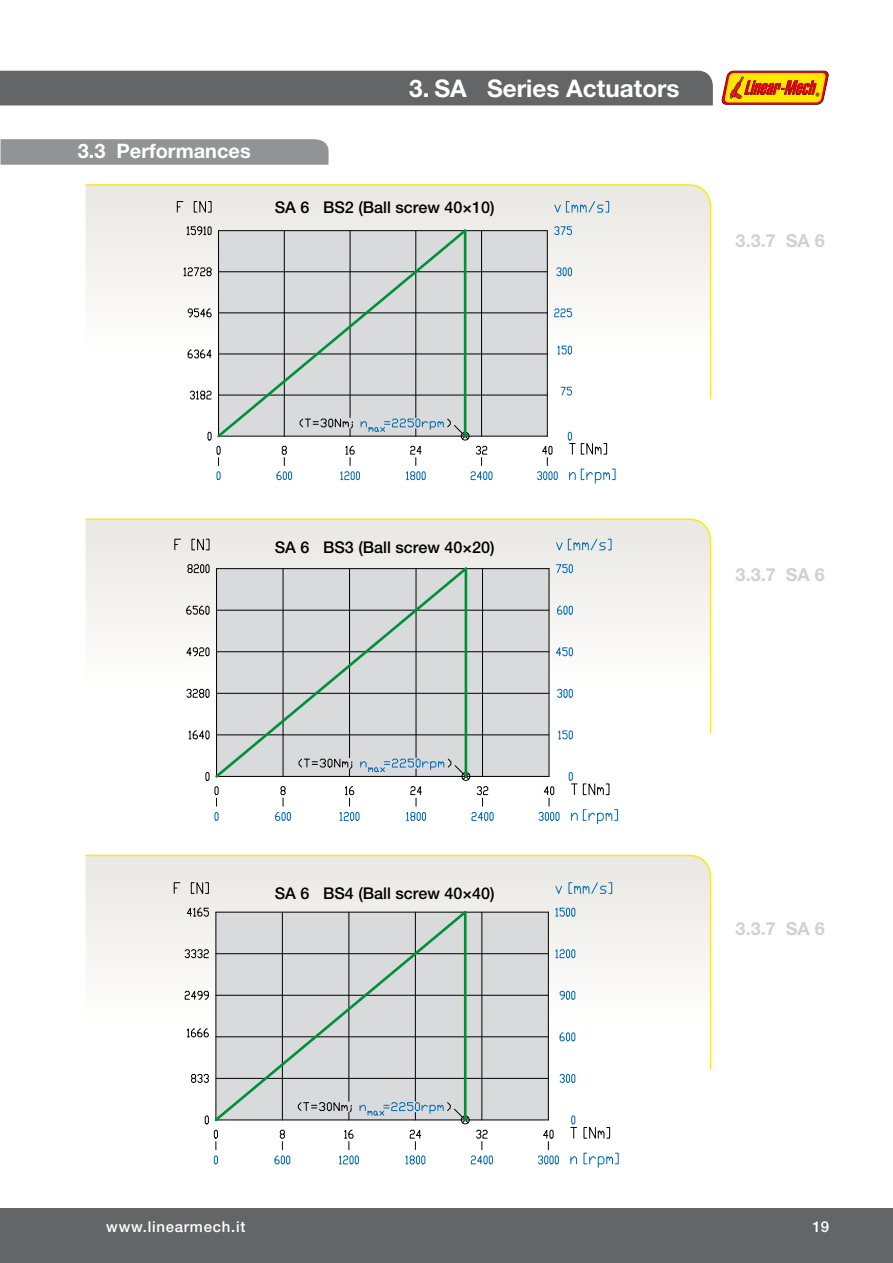
<style>
.page{position:relative;width:893px;height:1263px;background:#fff}
.page>*{position:absolute;margin:0;border:0;box-sizing:border-box;transform-origin:0 0}
.t1{font:700 24.3px "Helvetica Neue LT Std";color:#fff}
.t2{font:700 19.95px "Helvetica Neue LT Std";color:#fff}
.t3{font:700 18px "Helvetica Neue LT Std";color:#d0d1d2}
.t4{font:500 16.2px "Helvetica Neue LT Std";color:#000}
.t5{font:500 15px "Helvetica Neue LT Std";letter-spacing:.05em;color:#fff}
</style>
<div class="page">
<div style="left:0;top:71px;width:713px;height:34px;background:#646567"></div>
<svg style="left:85px;top:854px;width:627px;height:216px"></svg>
<svg style="left:85px;top:518px;width:627px;height:216px"></svg>
<svg style="left:85px;top:184px;width:627px;height:216px"></svg>
<div style="left:0;top:1209px;width:892px;height:54px;background:#646567"></div>
<svg style="left:721px;top:71px;width:108px;height:34px;background:#e7901a"></svg>
<div style="left:219px;top:231px;width:328px;height:205px;background:#d9dadb"></div>
<svg style="left:554px;top:204px;width:7px;height:10px"></svg>
<div style="left:566px;top:201px;width:4px;height:11px;border:1px solid #006ab3"></div>
<svg style="left:571px;top:201px;width:33px;height:12px"></svg>
<div style="left:605px;top:201px;width:4px;height:11px;border:1px solid #006ab3"></div>
<hr style="left:481px;top:231px;width:1px;height:205px;background:#000">
<hr style="left:219px;top:354px;width:328px;height:1px;background:#000">
<hr style="left:219px;top:230px;width:328px;height:1px;background:#000">
<hr style="left:547px;top:231px;width:1px;height:205px;background:#000">
<hr style="left:219px;top:395px;width:328px;height:1px;background:#000">
<hr style="left:219px;top:313px;width:328px;height:1px;background:#000">
<hr style="left:219px;top:271px;width:328px;height:1px;background:#000">
<svg style="left:568px;top:432px;width:7px;height:22px"></svg>
<svg style="left:581px;top:443px;width:21px;height:12px"></svg>
<div style="left:603px;top:443px;width:4px;height:11px;border:1px solid #000"></div>
<svg style="left:177px;top:201px;width:7px;height:12px"></svg>
<svg style="left:194px;top:199px;width:17px;height:16px"></svg>
<hr style="left:219px;top:436px;width:328px;height:1px;background:#000">
<svg style="left:207px;top:432px;width:14px;height:48px"></svg>
<svg style="left:276px;top:446px;width:16px;height:34px"></svg>
<svg style="left:537px;top:445px;width:21px;height:35px"></svg>
<svg style="left:215px;top:227px;width:254px;height:213px"></svg>
<svg style="left:186px;top:225px;width:26px;height:10px"></svg>
<svg style="left:187px;top:307px;width:25px;height:10px"></svg>
<svg style="left:183px;top:266px;width:29px;height:11px"></svg>
<svg style="left:187px;top:348px;width:25px;height:11px"></svg>
<svg style="left:189px;top:389px;width:23px;height:11px"></svg>
<svg style="left:554px;top:226px;width:18px;height:9px"></svg>
<svg style="left:556px;top:267px;width:16px;height:10px"></svg>
<svg style="left:554px;top:308px;width:18px;height:9px"></svg>
<svg style="left:557px;top:344px;width:15px;height:11px"></svg>
<svg style="left:560px;top:387px;width:12px;height:9px"></svg>
<svg style="left:569px;top:469px;width:46px;height:14px"></svg>
<svg style="left:299px;top:417px;width:194px;height:63px"></svg>
<div style="left:217px;top:569px;width:332px;height:207px;background:#d9dadb"></div>
<svg style="left:556px;top:538px;width:55px;height:14px"></svg>
<hr style="left:482px;top:569px;width:1px;height:207px;background:#000">
<hr style="left:217px;top:693px;width:332px;height:1px;background:#000">
<hr style="left:217px;top:568px;width:332px;height:1px;background:#000">
<hr style="left:549px;top:569px;width:1px;height:207px;background:#000">
<hr style="left:217px;top:735px;width:332px;height:1px;background:#000">
<hr style="left:217px;top:651px;width:332px;height:1px;background:#000">
<hr style="left:217px;top:610px;width:332px;height:1px;background:#000">
<svg style="left:568px;top:772px;width:9px;height:23px"></svg>
<svg style="left:583px;top:783px;width:26px;height:13px"></svg>
<svg style="left:174px;top:538px;width:7px;height:12px"></svg>
<svg style="left:192px;top:536px;width:17px;height:17px"></svg>
<svg style="left:205px;top:772px;width:14px;height:34px"></svg>
<hr style="left:217px;top:776px;width:332px;height:1px;background:#000">
<svg style="left:275px;top:812px;width:16px;height:9px"></svg>
<svg style="left:538px;top:812px;width:22px;height:9px"></svg>
<svg style="left:214px;top:812px;width:5px;height:9px"></svg>
<svg style="left:280px;top:786px;width:6px;height:20px"></svg>
<svg style="left:543px;top:786px;width:11px;height:20px"></svg>
<svg style="left:213px;top:565px;width:257px;height:215px"></svg>
<svg style="left:187px;top:564px;width:23px;height:9px"></svg>
<svg style="left:186px;top:645px;width:24px;height:12px"></svg>
<svg style="left:186px;top:605px;width:24px;height:10px"></svg>
<svg style="left:186px;top:689px;width:24px;height:9px"></svg>
<svg style="left:188px;top:728px;width:22px;height:12px"></svg>
<svg style="left:556px;top:564px;width:17px;height:9px"></svg>
<svg style="left:557px;top:605px;width:16px;height:10px"></svg>
<svg style="left:555px;top:645px;width:18px;height:12px"></svg>
<svg style="left:557px;top:689px;width:16px;height:9px"></svg>
<svg style="left:558px;top:729px;width:15px;height:11px"></svg>
<svg style="left:571px;top:809px;width:41px;height:15px"></svg>
<div style="left:614px;top:809px;width:4px;height:12px;border:1px solid #006ab3"></div>
<svg style="left:298px;top:757px;width:196px;height:64px"></svg>
<div style="left:216px;top:912px;width:332px;height:208px;background:#d9dadb"></div>
<svg style="left:555px;top:885px;width:7px;height:10px"></svg>
<svg style="left:569px;top:882px;width:43px;height:12px"></svg>
<hr style="left:482px;top:912px;width:1px;height:208px;background:#000">
<hr style="left:216px;top:1036px;width:332px;height:1px;background:#000">
<hr style="left:216px;top:912px;width:332px;height:1px;background:#000">
<hr style="left:548px;top:912px;width:1px;height:208px;background:#000">
<hr style="left:216px;top:1078px;width:332px;height:1px;background:#000">
<hr style="left:216px;top:995px;width:332px;height:1px;background:#000">
<hr style="left:216px;top:953px;width:332px;height:1px;background:#000">
<svg style="left:571px;top:1115px;width:6px;height:23px"></svg>
<svg style="left:584px;top:1126px;width:21px;height:13px"></svg>
<div style="left:606px;top:1127px;width:4px;height:11px;border:1px solid #000"></div>
<svg style="left:173px;top:882px;width:8px;height:12px"></svg>
<svg style="left:191px;top:880px;width:12px;height:16px"></svg>
<div style="left:205px;top:882px;width:4px;height:12px;border:1px solid #000"></div>
<hr style="left:216px;top:1119px;width:332px;height:1px;background:#000">
<svg style="left:570px;top:1156px;width:7px;height:8px"></svg>
<svg style="left:205px;top:1115px;width:13px;height:50px"></svg>
<svg style="left:274px;top:1129px;width:16px;height:36px"></svg>
<svg style="left:537px;top:1129px;width:22px;height:36px"></svg>
<svg style="left:212px;top:908px;width:257px;height:216px"></svg>
<svg style="left:186px;top:906px;width:23px;height:11px"></svg>
<svg style="left:184px;top:989px;width:25px;height:11px"></svg>
<svg style="left:184px;top:949px;width:25px;height:9px"></svg>
<svg style="left:186px;top:1027px;width:23px;height:10px"></svg>
<svg style="left:191px;top:1074px;width:18px;height:9px"></svg>
<svg style="left:555px;top:906px;width:20px;height:11px"></svg>
<svg style="left:555px;top:948px;width:20px;height:10px"></svg>
<svg style="left:559px;top:991px;width:16px;height:9px"></svg>
<svg style="left:559px;top:1032px;width:16px;height:10px"></svg>
<svg style="left:559px;top:1074px;width:16px;height:9px"></svg>
<svg style="left:584px;top:1153px;width:34px;height:14px"></svg>
<svg style="left:298px;top:1100px;width:195px;height:65px"></svg>
<svg style="left:1px;top:139px;width:328px;height:26px;background:#949597"></svg>
<p class="t2" style="left:78px;top:139px;width:174px">3.3 Performances</p>
<h1 class="t1" style="left:409px;top:73px;width:272px">3. SA Series Actuators</h1>
<p class="t4" style="left:275px;top:198px;width:221px">SA 6 BS2 (Ball screw 40×10)</p>
<p class="t3" style="left:736px;top:229px;width:91px">3.3.7 SA 6</p>
<p class="t4" style="left:275px;top:537px;width:221px">SA 6 BS3 (Ball screw 40×20)</p>
<p class="t3" style="left:736px;top:564px;width:91px">3.3.7 SA 6</p>
<p class="t4" style="left:275px;top:883px;width:221px">SA 6 BS4 (Ball screw 40×40)</p>
<p class="t3" style="left:736px;top:917px;width:91px">3.3.7 SA 6</p>
<p class="t5" style="left:106px;top:1218px;width:141px">www.linearmech.it</p>
<p class="t5" style="left:812px;top:1218px;width:18px">19</p>
</div>
